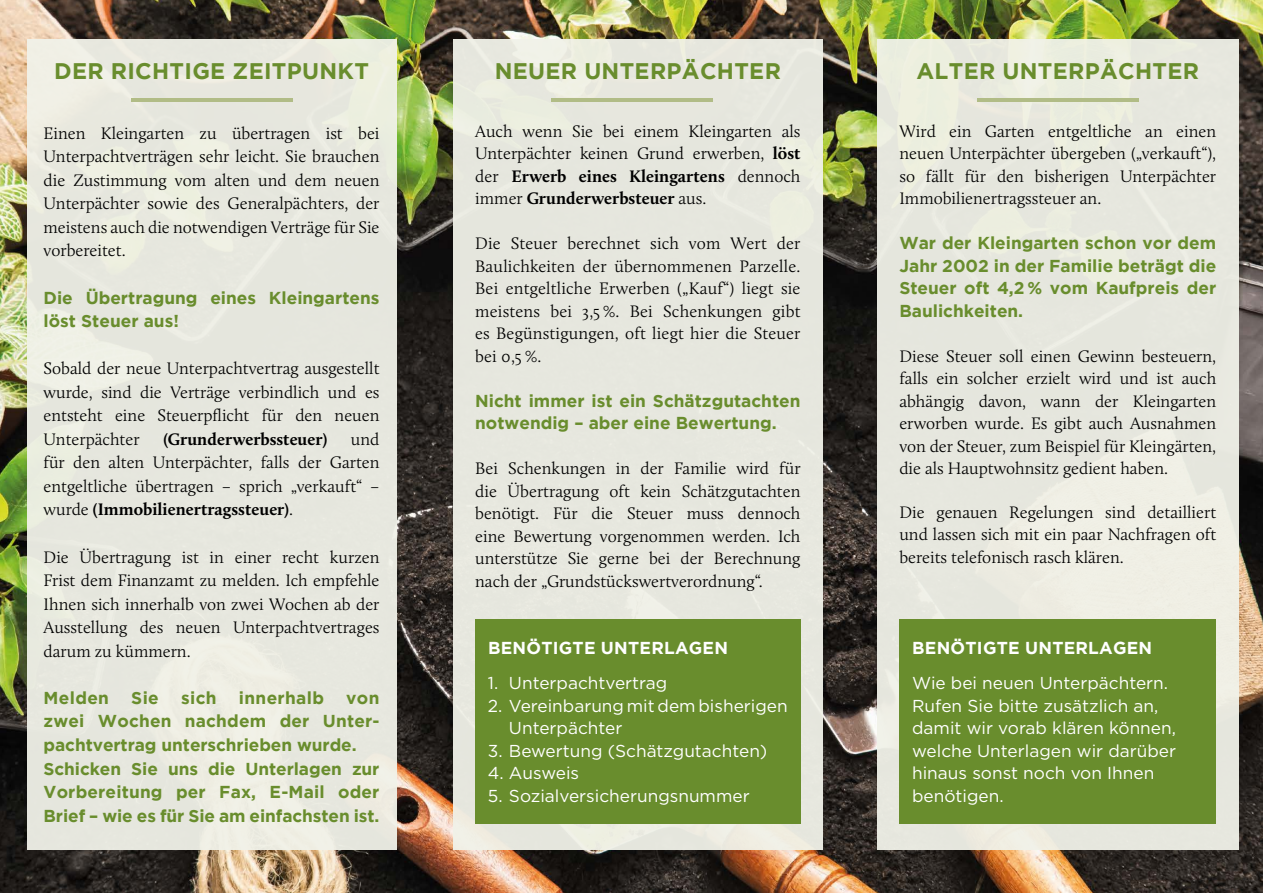
<style>
.page{position:relative;width:1263px;height:893px;background:#fff}
.page>*{position:absolute;margin:0;border:0;box-sizing:border-box;transform-origin:0 0}
.t1{font:700 22.5px "Gotham";letter-spacing:.015em;color:#698d2d}
.t2{font:300 17.25px/22.5px "Calluna";color:#000;text-align:justify}
.t3{font:700 17.25px/23.5px "Gotham";color:#698d2d}
.t4{font:17.25px/22.5px "Gotham";color:#fff}
.t5{font:700 17.25px "Gotham";letter-spacing:.015em;color:#fff}
.t6{font:700 17.25px "Calluna";color:#000}
.t7{font:700 17.25px "Gotham";letter-spacing:.02em;color:#698d2d}
.s1{font-weight:700}
</style>
<div class="page">
<img style="left:0;top:0;width:1263px;height:893px">
<div style="left:27px;top:39px;width:369px;height:810px;background:#e7e7de"></div>
<div style="left:453px;top:39px;width:370px;height:810px;background:#e6e7de"></div>
<div style="left:877px;top:39px;width:361px;height:810px;background:#e6e7de"></div>
<div style="left:475px;top:620px;width:325px;height:204px;background:#698d2d"></div>
<div style="left:899px;top:620px;width:317px;height:204px;background:#698d2d"></div>
<hr style="left:131px;top:98px;width:161px;height:3px;background:#b1bc86">
<hr style="left:551px;top:98px;width:161px;height:3px;background:#b1bc86">
<hr style="left:977px;top:98px;width:161px;height:3px;background:#b1bc86">
<h1 class="t1" style="left:54px;top:58px;width:316px">DER RICHTIGE ZEITPUNKT</h1>
<p class="t2" style="left:44px;top:121px;width:337px;line-height:23.5px">Einen Kleingarten zu übertragen ist bei Unterpachtverträgen sehr leicht. Sie brauchen die Zustimmung vom alten und dem neuen Unterpächter sowie des Generalpächters, der meistens auch die notwendigen Verträge für Sie vorbereitet.</p>
<p class="t3" style="left:44px;top:285px;width:337px">Die Übertragung eines Kleingartens löst Steuer aus!</p>
<p class="t2" style="left:44px;top:356px;width:337px;line-height:23.5px">Sobald der neue Unterpachtvertrag ausgestellt wurde, sind die Verträge verbindlich und es entsteht eine Steuerpflicht für den neuen Unterpächter</p>
<p class="t6" style="left:163px;top:428px;width:165px">(Grunderwerbssteuer)</p>
<p class="t2" style="left:44px;top:427px;width:337px;line-height:23.5px;text-indent:307px">und für den alten Unterpächter, falls der Garten entgeltliche übertragen – sprich „verkauft“ – wurde <span class="s1">(Immobilienertragssteuer)</span>.</p>
<p class="t2" style="left:44px;top:545px;width:337px;line-height:23.5px">Die Übertragung ist in einer recht kurzen Frist dem Finanzamt zu melden. Ich empfehle Ihnen sich innerhalb von zwei Wochen ab der Ausstellung des neuen Unterpachtvertrages darum zu kümmern.</p>
<p class="t3" style="left:44px;top:686px;width:67px">Melden</p>
<p class="t3" style="left:131px;top:686px;width:29px">Sie</p>
<p class="t3" style="left:181px;top:686px;width:37px">sich</p>
<p class="t7" style="left:239px;top:688px;width:87px">innerhalb</p>
<p class="t3" style="left:44px;top:686px;width:337px;text-indent:303px">von zwei Wochen nachdem der Unter&shy;pachtvertrag unterschrieben wurde.<br>Schicken Sie uns die Unterlagen zur<br>Vorbereitung per Fax, E-Mail oder<br>Brief – wie es für Sie am einfachsten ist.</p>
<h1 class="t1" style="left:495px;top:58px;width:288px">NEUER UNTERPÄCHTER</h1>
<p class="t2" style="left:475px;top:119px;width:327px">Auch wenn Sie bei einem Kleingarten als Unterpächter keinen Grund erwerben, <span class="s1">löst </span>der <span class="s1">Erwerb eines Kleingartens</span> dennoch immer <span class="s1">Grunderwerbsteuer</span> aus.</p>
<p class="t2" style="left:475px;top:232px;width:327px">Die Steuer berechnet sich vom Wert der Baulichkeiten der übernommenen Parzelle.<br>Bei entgeltliche Erwerben („Kauf“) liegt sie meistens bei 3,5 %. Bei Schenkungen gibt es Begünstigungen, oft liegt hier die Steuer bei 0,5 %.</p>
<p class="t3" style="left:475px;top:389px;width:327px;line-height:22.5px">Nicht immer ist ein Schätzgutachten notwendig – aber eine Bewertung.</p>
<p class="t2" style="left:475px;top:457px;width:327px">Bei Schenkungen in der Familie wird für die Übertragung oft kein Schätzgutachten benötigt. Für die Steuer muss dennoch eine Bewertung vorgenommen werden. Ich unterstütze Sie gerne bei der Berechnung nach der „Grundstückswertverordnung“.</p>
<p class="t5" style="left:488px;top:638px;width:241px">BENÖTIGTE UNTERLAGEN</p>
<p class="t4" style="left:488px;top:672px;width:181px">1. Unterpachtvertrag</p>
<p class="t4" style="left:509px;top:694px;width:280px;text-indent:-21px">2. Vereinbarung mit dem bisherigen<br>Unterpächter</p>
<p class="t4" style="left:488px;top:739px;width:281px">3. Bewertung (Schätzgutachten)</p>
<p class="t4" style="left:488px;top:762px;width:93px">4. Ausweis</p>
<p class="t4" style="left:488px;top:784px;width:263px">5. Sozialversicherungsnummer</p>
<h1 class="t1" style="left:916px;top:58px;width:284px">ALTER UNTERPÄCHTER</h1>
<p class="t2" style="left:899px;top:119px;width:318px">Wird ein Garten entgeltliche an einen neuen Unterpächter übergeben („verkauft“), so fällt für den bisherigen Unterpächter Immobilienertragssteuer an.</p>
<p class="t3" style="left:899px;top:231px;width:318px;line-height:22.5px;text-align:justify">War der Kleingarten schon vor dem Jahr 2002 in der Familie beträgt die Steuer oft 4,2 % vom Kaufpreis der Baulichkeiten.</p>
<p class="t2" style="left:899px;top:344px;width:318px">Diese Steuer soll einen Gewinn besteuern, falls ein solcher erzielt wird und ist auch abhängig davon, wann der Kleingarten erworben wurde. Es gibt auch Ausnahmen von der Steuer, zum Beispiel für Kleingärten, die als Hauptwohnsitz gedient haben.</p>
<p class="t2" style="left:899px;top:501px;width:318px">Die genauen Regelungen sind detailliert und lassen sich mit ein paar Nachfragen oft bereits telefonisch rasch klären.</p>
<p class="t5" style="left:912px;top:638px;width:241px">BENÖTIGTE UNTERLAGEN</p>
<p class="t4" style="left:912px;top:672px;width:265px">Wie bei neuen Unterpächtern.<br>Rufen Sie bitte zusätzlich an, damit wir vorab klären können, welche Unterlagen wir darüber hinaus sonst noch von Ihnen benötigen.</p>
</div>
